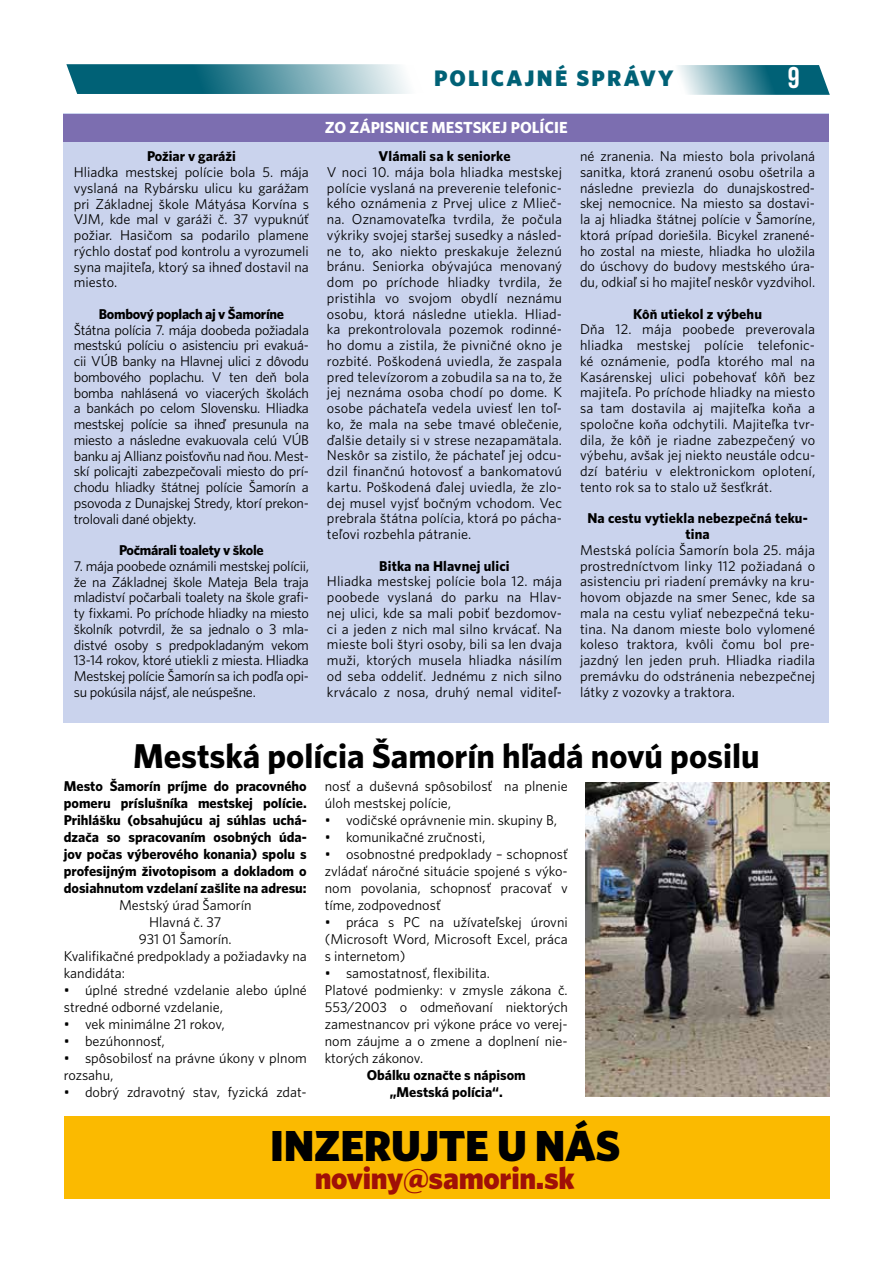
<style>
.page{position:relative;width:893px;height:1263px;background:#fff}
.page>*{position:absolute;margin:0;border:0;box-sizing:border-box;transform-origin:0 0}
.t1{font:43.5px "Whitney CE Black";letter-spacing:-.01em;color:#000}
.t2{font:34.5px "Whitney CE Bold";color:#000}
.t3{font:31.2px "Whitney CE Black";letter-spacing:-.01em;color:#a01007}
.t4{font:30px "Bebas Neue";color:#fff}
.t5{font:22.5px "Whitney CE Black";letter-spacing:.1em;color:#006176}
.t6{font:16.05px "Whitney CE Bold";color:#fff}
.t7{font:14.25px/15.8px "Whitney C Ebook";color:#000;text-align:justify}
.t8{font:14.25px/17px "Whitney CE Bold";color:#000;text-align:center}
.t9{font:14.25px "Whitney CE Bold";letter-spacing:-.02em;color:#000}
</style>
<div class="page">
<svg style="left:678px;top:65px;width:152px;height:30px;background:#5998a5"></svg>
<svg style="left:66px;top:64px;width:343px;height:30px;background:#5293a2"></svg>
<div style="left:64px;top:114px;width:765px;height:609px;background:#cad3ed"></div>
<div style="left:64px;top:114px;width:765px;height:27px;background:#7c6eb0"></div>
<div style="left:64px;top:1116px;width:765px;height:83px;background:#fbba00"></div>
<img style="left:586px;top:783px;width:243px;height:314px">
<h3 class="t5" style="left:434px;top:64px;width:241px">POLICAJNÉ SPRÁVY</h3>
<h3 class="t4" style="left:788px;top:61px;width:13px">9</h3>
<p class="t8" style="left:147px;top:148px;width:90px">Požiar v garáži</p>
<p class="t7" style="left:74px;top:164px;width:237px">Hliadka mestskej polície bola 5. mája vyslaná na Rybársku ulicu ku garážam pri Základnej škole Mátyása Korvína s VJM, kde mal v garáži č. 37 vypuknúť požiar. Hasičom sa podarilo plamene rýchlo dostať pod kontrolu a vyrozumeli syna majiteľa, ktorý sa ihneď dostavil na miesto.</p>
<p class="t9" style="left:99px;top:305px;width:187px">Bombový poplach aj v Šamoríne</p>
<p class="t7" style="left:74px;top:322px;width:237px">Štátna polícia 7. mája doobeda požiadala mestskú políciu o asistenciu pri evakuá&shy;cii VÚB banky na Hlavnej ulici z dôvodu bombového poplachu. V ten deň bola bomba nahlásená vo viacerých školách a bankách po celom Slovensku. Hliadka mestskej polície sa ihneď presunula na miesto a následne evakuovala celú VÚB banku aj Allianz poisťovňu nad ňou. Mest&shy;skí policajti zabezpečovali miesto do prí&shy;chodu hliadky štátnej polície Šamorín a psovoda z Dunajskej Stredy, ktorí prekon&shy;trolovali dané objekty.</p>
<p class="t9" style="left:119px;top:542px;width:146px">Počmárali toalety v škole</p>
<p class="t7" style="left:74px;top:558px;width:237px">7. mája poobede oznámili mestskej polícii, že na Základnej škole Mateja Bela traja mladiství počarbali toalety na škole grafi&shy;ty fixkami. Po príchode hliadky na miesto školník potvrdil, že sa jednalo o 3 mla&shy;distvé osoby s predpokladaným vekom 13-14 rokov, ktoré utiekli z miesta. Hliadka Mestskej polície Šamorín sa ich podľa opi&shy;su pokúsila nájsť, ale neúspešne.</p>
<p class="t6" style="left:325px;top:118px;width:244px">ZO ZÁPISNICE MESTSKEJ POLÍCIE</p>
<p class="t8" style="left:378px;top:147px;width:134px">Vlámali sa k seniorke</p>
<p class="t7" style="left:327px;top:164px;width:237px">V noci 10. mája bola hliadka mestskej polície vyslaná na preverenie telefonic&shy;kého oznámenia z Prvej ulice z Mlieč&shy;na. Oznamovateľka tvrdila, že počula výkriky svojej staršej susedky a násled&shy;ne to, ako niekto preskakuje železnú bránu. Seniorka obývajúca menovaný dom po príchode hliadky tvrdila, že pristihla vo svojom obydlí neznámu osobu, ktorá následne utiekla. Hliad&shy;ka prekontrolovala pozemok rodinné&shy;ho domu a zistila, že pivničné okno je rozbité. Poškodená uviedla, že zaspala pred televízorom a zobudila sa na to, že jej neznáma osoba chodí po dome. K osobe páchateľa vedela uviesť len toľ&shy;ko, že mala na sebe tmavé oblečenie, ďalšie detaily si v strese nezapamätala.<br>Neskôr sa zistilo, že páchateľ jej odcu&shy;dzil finančnú hotovosť a bankomatovú kartu. Poškodená ďalej uviedla, že zlo&shy;dej musel vyjsť bočným vchodom. Vec prebrala štátna polícia, ktorá po pácha&shy;teľovi rozbehla pátranie.</p>
<p class="t8" style="left:379px;top:557px;width:132px">Bitka na Hlavnej ulici</p>
<p class="t7" style="left:327px;top:573px;width:237px">Hliadka mestskej polície bola 12. mája poobede vyslaná do parku na Hlav&shy;nej ulici, kde sa mali pobiť bezdomov&shy;ci a jeden z nich mal silno krvácať. Na mieste boli štyri osoby, bili sa len dvaja muži, ktorých musela hliadka násilím od seba oddeliť. Jednému z nich silno krvácalo z nosa, druhý nemal viditeľ-</p>
<p class="t7" style="left:580px;top:148px;width:237px">né zranenia. Na miesto bola privolaná sanitka, ktorá zranenú osobu ošetrila a následne previezla do dunajskostred&shy;skej nemocnice. Na miesto sa dostavi&shy;la aj hliadka štátnej polície v Šamoríne, ktorá prípad doriešila. Bicykel zranené&shy;ho zostal na mieste, hliadka ho uložila do úschovy do budovy mestského úra&shy;du, odkiaľ si ho majiteľ neskôr vyzdvihol.</p>
<p class="t8" style="left:633px;top:305px;width:130px">Kôň utiekol z výbehu</p>
<p class="t7" style="left:580px;top:321px;width:237px">Dňa 12. mája poobede preverovala hliadka mestskej polície telefonic&shy;ké oznámenie, podľa ktorého mal na Kasárenskej ulici pobehovať kôň bez majiteľa. Po príchode hliadky na miesto sa tam dostavila aj majiteľka koňa a spoločne koňa odchytili. Majiteľka tvr&shy;dila, že kôň je riadne zabezpečený vo výbehu, avšak jej niekto neustále odcu&shy;dzí batériu v elektronickom oplotení, tento rok sa to stalo už šesťkrát.</p>
<p class="t8" style="left:587px;top:510px;width:222px;line-height:15.8px">Na cestu vytiekla nebezpečná teku&shy;tina</p>
<p class="t7" style="left:580px;top:542px;width:237px">Mestská polícia Šamorín bola 25. mája prostredníctvom linky 112 požiadaná o asistenciu pri riadení premávky na kru&shy;hovom objazde na smer Senec, kde sa mala na cestu vyliať nebezpečná teku&shy;tina. Na danom mieste bolo vylomené koleso traktora, kvôli čomu bol pre&shy;jazdný len jeden pruh. Hliadka riadila premávku do odstránenia nebezpečnej látky z vozovky a traktora.</p>
<h2 class="t2" style="left:133px;top:735px;width:628px">Mestská polícia Šamorín hľadá novú posilu</h2>
<p class="t8" style="left:64px;top:777px;width:245px;text-align:justify">Mesto Šamorín príjme do pracovného pomeru príslušníka mestskej polície.<br>Prihlášku (obsahujúcu aj súhlas uchá&shy;dzača so spracovaním osobných úda&shy;jov počas výberového konania) spolu s profesijným životopisom a dokladom o dosiahnutom vzdelaní zašlite na adresu:</p>
<p class="t7" style="left:119px;top:897px;width:134px">Mestský úrad Šamorín</p>
<p class="t7" style="left:149px;top:914px;width:74px">Hlavná č. 37</p>
<p class="t7" style="left:139px;top:931px;width:94px">931 01 Šamorín.</p>
<p class="t7" style="left:64px;top:948px;width:244px">Kvalifikačné predpoklady a požiadavky na</p>
<p class="t7" style="left:64px;top:965px;width:63px">kandidáta:</p>
<p class="t7" style="left:64px;top:981px;width:245px;line-height:17px">• úplné stredné vzdelanie alebo úplné stredné odborné vzdelanie,</p>
<p class="t7" style="left:64px;top:1016px;width:162px">• vek minimálne 21 rokov,</p>
<p class="t7" style="left:64px;top:1033px;width:102px">• bezúhonnosť,</p>
<p class="t7" style="left:64px;top:1050px;width:245px;line-height:17px">• spôsobilosť na právne úkony v plnom rozsahu,</p>
<p class="t7" style="left:64px;top:1084px;width:244px">• dobrý zdravotný stav, fyzická zdat-</p>
<p class="t7" style="left:325px;top:777px;width:244px;line-height:17px">nosť a duševná spôsobilosť na plnenie úloh mestskej polície,</p>
<p class="t7" style="left:325px;top:812px;width:234px">• vodičské oprávnenie min. skupiny B,</p>
<p class="t7" style="left:325px;top:829px;width:162px">• komunikačné zručnosti,</p>
<p class="t7" style="left:325px;top:845px;width:244px;line-height:17px">• osobnostné predpoklady – schopnosť zvládať náročné situácie spojené s výko&shy;nom povolania, schopnosť pracovať v tíme, zodpovednosť</p>
<p class="t7" style="left:325px;top:914px;width:244px;line-height:17px">• práca s PC na užívateľskej úrovni (Microsoft Word, Microsoft Excel, práca s internetom)</p>
<p class="t7" style="left:325px;top:965px;width:244px;line-height:17px;text-align:left">• samostatnosť, flexibilita.<br>Platové podmienky: v zmysle zákona č.<br>553/2003 o odmeňovaní niektorých zamestnancov pri výkone práce vo verej&shy;nom záujme a o zmene a doplnení nie&shy;ktorých zákonov.</p>
<p class="t8" style="left:367px;top:1067px;width:161px">Obálku označte s nápisom „Mestská polícia“.</p>
<h1 class="t1" style="left:270px;top:1118px;width:352px">INZERUJTE U NÁS</h1>
<h3 class="t3" style="left:315px;top:1159px;width:261px">noviny@samorin.sk</h3>
</div>
